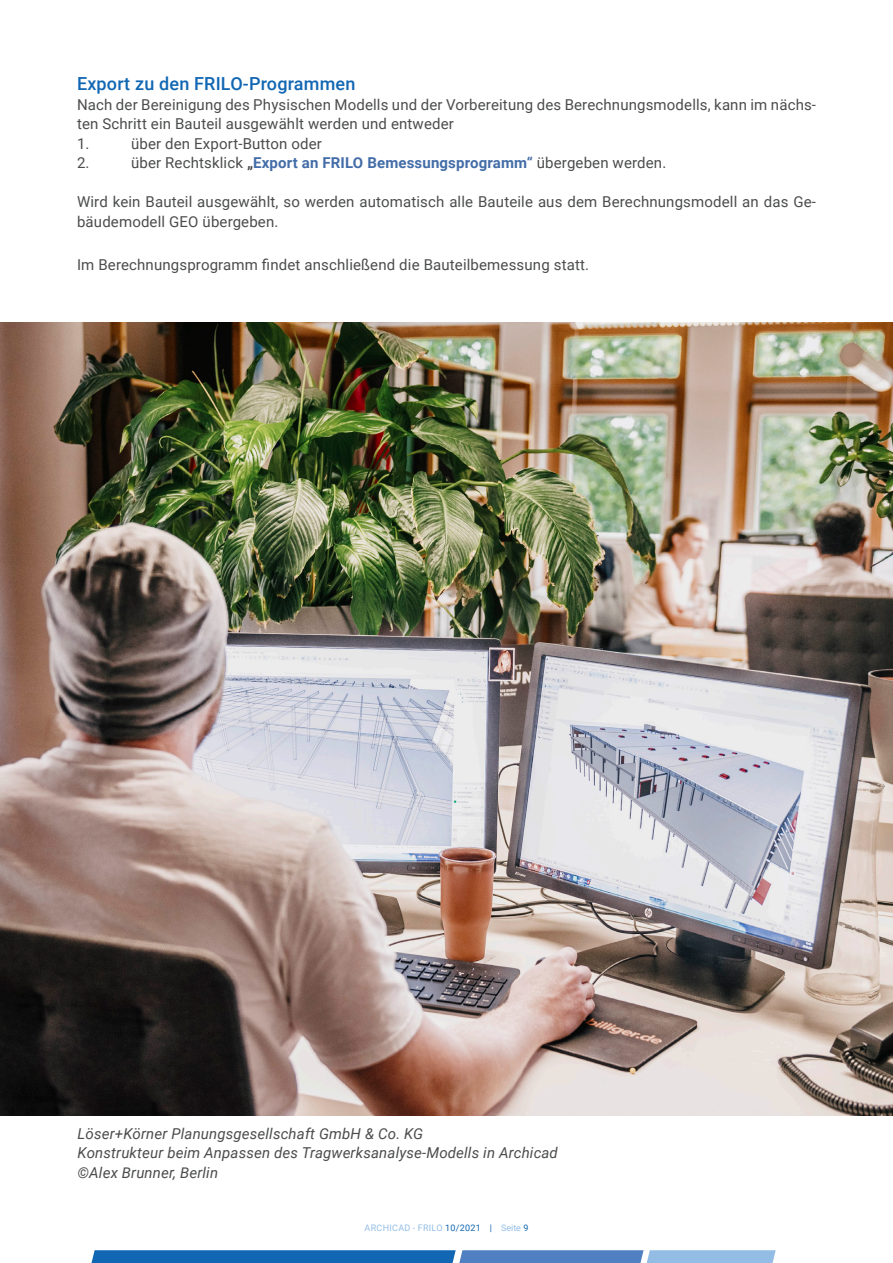
<style>
.page{position:relative;width:893px;height:1263px;background:#fff}
.page>*{position:absolute;margin:0;border:0;box-sizing:border-box;transform-origin:0 0}
.t1{font:500 18px "Roboto";letter-spacing:.01em;color:#1167b3}
.t2{font:15px/19.5px "Roboto";letter-spacing:.01em;color:#4b4c4d}
.t3{font:italic 15px/19.5px "Roboto";letter-spacing:.01em;color:#4b4c4d}
.t4{font:700 15px "Roboto";letter-spacing:.01em;color:#436da8}
.t5{font:9px "Roboto";letter-spacing:.035em;color:#93bde5}
.s1{font-weight:400;color:#4b4c4d}
.s2{color:#4b4c4d}
.s3{color:#1167b3}
</style>
<div class="page">
<svg style="left:91px;top:1250px;width:685px;height:13px;background:#4283c2"></svg>
<img style="left:0;top:323px;width:893px;height:792px">
<p class="t1" style="left:77px;top:71px;width:280px">Export zu den FRILO-Programmen</p>
<p class="t2" style="left:77px;top:94px;width:741px">Nach der Bereinigung des Physischen Modells und der Vorbereitung des Berechnungsmodells, kann im nächs&shy;ten Schritt ein Bauteil ausgewählt werden und entweder<br>1.</p>
<p class="t2" style="left:131px;top:133px;width:192px">über den Export-Button oder</p>
<p class="t2" style="left:77px;top:152px;width:14px">2.</p>
<p class="t4" style="left:131px;top:152px;width:537px"><span class="s1">über Rechtsklick</span> <span class="s2">„</span>Export an FRILO Bemessungsprogramm“ <span class="s1">übergeben werden.</span></p>
<p class="t2" style="left:77px;top:191px;width:740px">Wird kein Bauteil ausgewählt, so werden automatisch alle Bauteile aus dem Berechnungsmodell an das Ge&shy;bäudemodell GEO übergeben.</p>
<p class="t2" style="left:77px;top:254px;width:513px">Im Berechnungsprogramm findet anschließend die Bauteilbemessung statt.</p>
<p class="t3" style="left:78px;top:1123px;width:482px">Löser+Körner Planungsgesellschaft GmbH &amp; Co. KG<br>Konstrukteur beim Anpassen des Tragwerksanalyse-Modells in Archicad ©Alex Brunner, Berlin</p>
<p class="t5" style="left:364px;top:1221px;width:165px">ARCHICAD - FRILO <span class="s3">10/2021 |</span> Seite <span class="s3">9</span></p>
</div>
